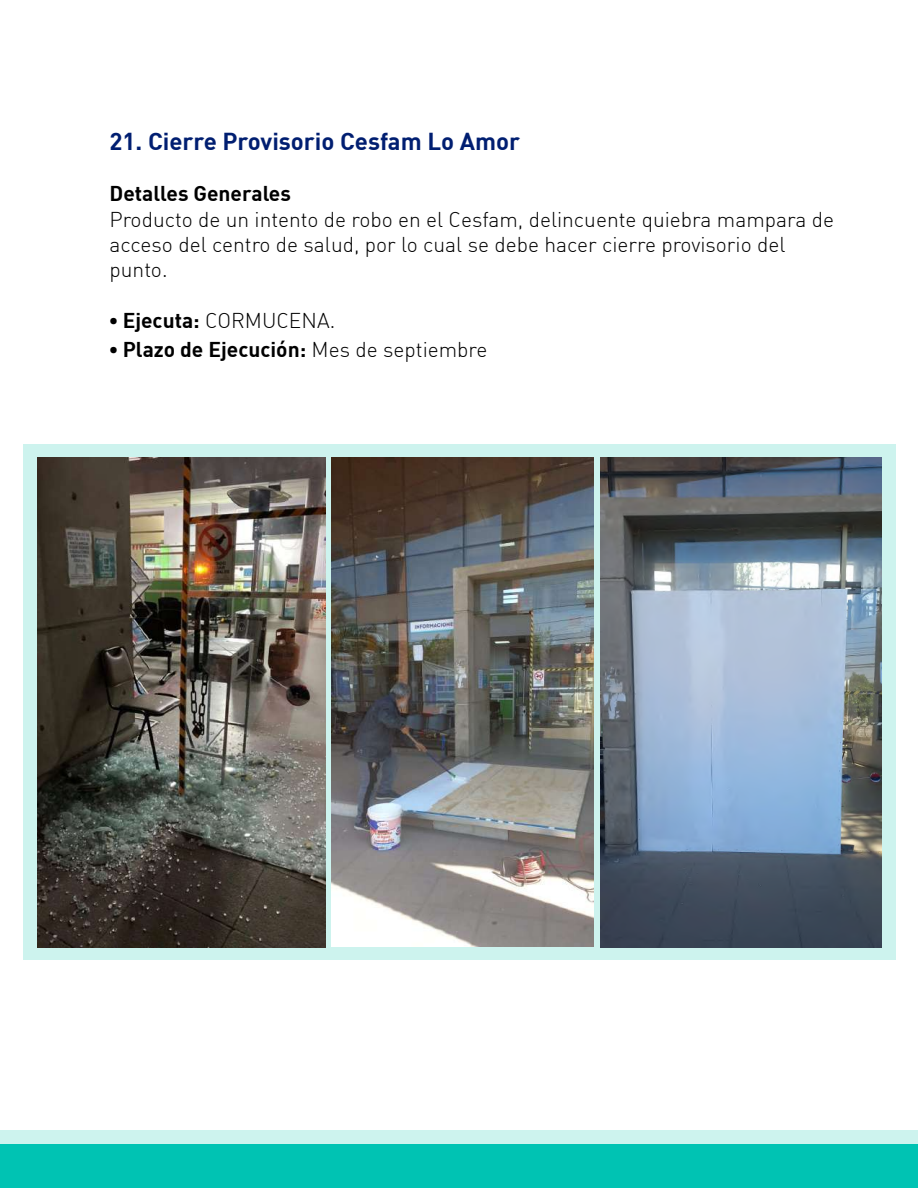
<style>
.page{position:relative;width:918px;height:1188px;background:#fff}
.page>*{position:absolute;margin:0;border:0;box-sizing:border-box;transform-origin:0 0}
.t1{font:700 24px "DIN";color:#001e71}
.t2{font:21px/25.2px "DIN Light Alternate";color:#000}
.t3{font:700 21px "DIN";color:#000}
.s1{font-family:"Montserrat";font-weight:900;font-size:24px}
.s2{font-family:"DIN";font-weight:700}
.s3{font-family:"DIN Light Alternate";font-weight:400}
</style>
<div class="page">
<div style="left:24px;top:444px;width:872px;height:515px;background:#cdf3ee"></div>
<div style="left:0;top:1130px;width:918px;height:50px;background:#cdf3ee"></div>
<div style="left:0;top:1144px;width:918px;height:44px;background:#00c3b3"></div>
<img style="left:37px;top:458px;width:289px;height:490px">
<img style="left:332px;top:458px;width:262px;height:488px">
<img style="left:600px;top:458px;width:281px;height:490px">
<p class="t1" style="left:110px;top:126px;width:412px">21. Cierre Provisorio Cesfam Lo Amor</p>
<p class="t3" style="left:110px;top:180px;width:183px">Detalles Generales</p>
<p class="t2" style="left:110px;top:206px;width:726px">Producto de un intento de robo en el Cesfam, delincuente quiebra mampara de acceso del centro de salud, por lo cual se debe hacer cierre provisorio del punto.</p>
<p class="t2" style="left:110px;top:308px;width:227px"><span class="s1">·</span> <span class="s2">Ejecuta:</span> CORMUCENA.</p>
<p class="t3" style="left:110px;top:336px;width:379px"><span class="s1">·</span> Plazo de Ejecución: <span class="s3">Mes de septiembre</span></p>
</div>
